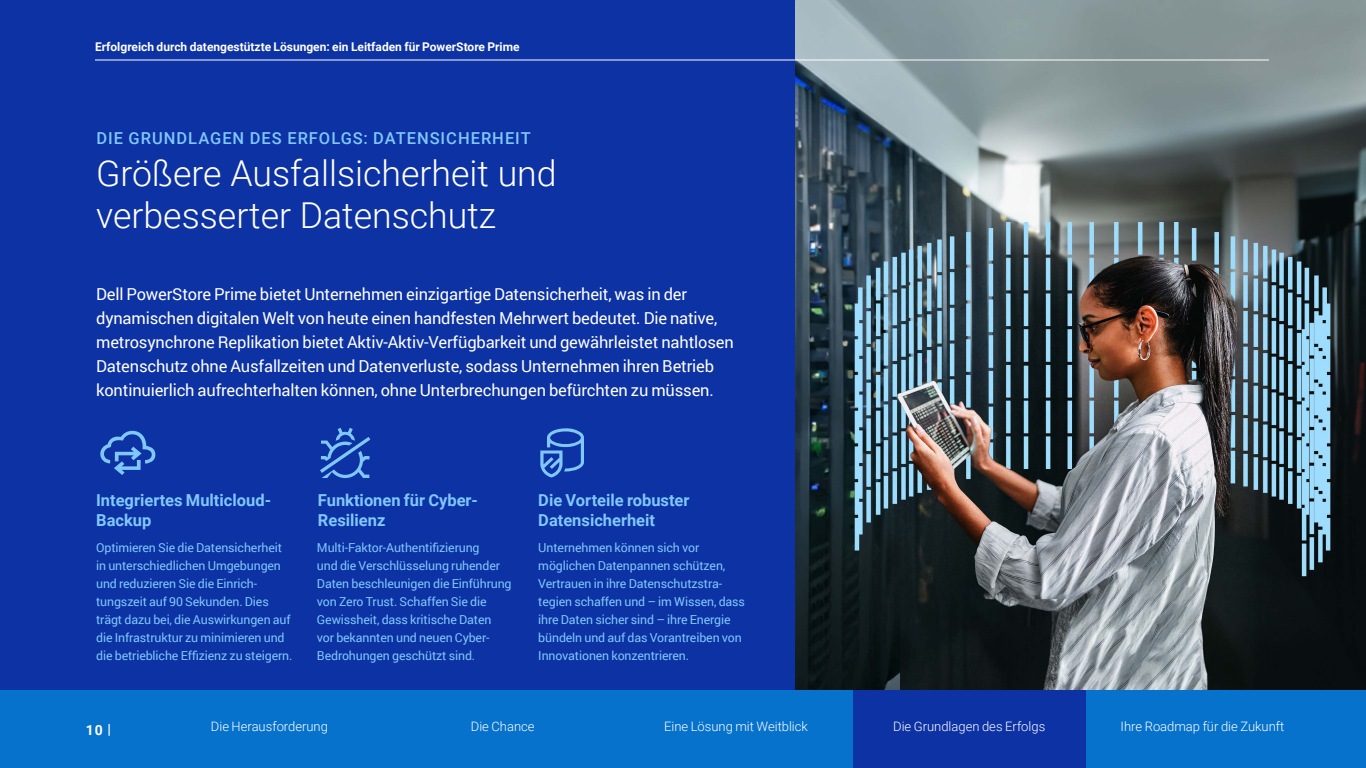
<style>
.page{position:relative;width:1366px;height:768px;background:#fff}
.page>*{position:absolute;margin:0;border:0;box-sizing:border-box;transform-origin:0 0}
.t1{font:300 35.7px/42px "Roboto";color:#fff}
.t2{font:16.5px/24px "Roboto";letter-spacing:-.01em;color:#fff}
.t3{font:700 16.5px/20px "Roboto";color:#80c7fb}
.t4{font:500 16.5px "Roboto";letter-spacing:.06em;color:#80c7fb}
.t5{font:700 14px "Roboto";color:#fff}
.t6{font:300 13px "Roboto";color:#fff}
.t7{font:12.4px/18px "Roboto";letter-spacing:-.01em;color:#80c7fb}
.t8{font:700 12px "Roboto";color:#fff}
</style>
<div class="page">
<div style="left:0;top:690px;width:1366px;height:78px;background:#0672cb"></div>
<div style="left:853px;top:690px;width:233px;height:78px;background:#0c32a4"></div>
<div style="left:0;top:0;width:795px;height:690px;background:#0c32a4"></div>
<img style="left:795px;top:0;width:571px;height:690px">
<hr style="left:95px;top:60px;width:1174px;height:1px;background:#fff">
<svg style="left:320px;top:428px;width:50px;height:50px"></svg>
<svg style="left:100px;top:431px;width:55px;height:44px"></svg>
<svg style="left:540px;top:428px;width:44px;height:50px"></svg>
<p class="t8" style="left:95px;top:39px;width:426px">Erfolgreich durch datengestützte Lösungen: ein Leitfaden für PowerStore Prime</p>
<h2 class="t4" style="left:96px;top:127px;width:436px">DIE GRUNDLAGEN DES ERFOLGS: DATENSICHERHEIT</h2>
<h1 class="t1" style="left:96px;top:151px;width:462px">Größere Ausfallsicherheit und verbesserter Datenschutz</h1>
<p class="t2" style="left:96px;top:282px;width:639px">Dell PowerStore Prime bietet Unternehmen einzigartige Datensicherheit, was in der dynamischen digitalen Welt von heute einen handfesten Mehrwert bedeutet. Die native, metrosynchrone Replikation bietet Aktiv-Aktiv-Verfügbarkeit und gewährleistet nahtlosen Datenschutz ohne Ausfallzeiten und Datenverluste, sodass Unternehmen ihren Betrieb kontinuierlich aufrechterhalten können, ohne Unterbrechungen befürchten zu müssen.</p>
<h2 class="t3" style="left:96px;top:490px;width:176px">Integriertes Multicloud-<br>Backup</h2>
<h2 class="t3" style="left:318px;top:490px;width:161px">Funktionen für Cyber-<br>Resilienz</h2>
<h2 class="t3" style="left:538px;top:490px;width:153px">Die Vorteile robuster<br>Datensicherheit</h2>
<p class="t7" style="left:96px;top:538px;width:198px">Optimieren Sie die Datensicherheit in unterschiedlichen Umgebungen und reduzieren Sie die Einrich&shy;tungszeit auf 90 Sekunden. Dies trägt dazu bei, die Auswirkungen auf die Infrastruktur zu minimieren und die betriebliche Effizienz zu steigern.</p>
<p class="t7" style="left:317px;top:538px;width:196px">Multi-Faktor-Authentifizierung<br>und die Verschlüsselung ruhender Daten beschleunigen die Einführung von Zero Trust. Schaffen Sie die Gewissheit, dass kritische Daten vor bekannten und neuen Cyber-Bedrohungen geschützt sind.</p>
<p class="t7" style="left:538px;top:538px;width:208px">Unternehmen können sich vor möglichen Datenpannen schützen, Vertrauen in ihre Datenschutzstra&shy;tegien schaffen und – im Wissen, dass ihre Daten sicher sind – ihre Energie bündeln und auf das Vorantreiben von Innovationen konzentrieren.</p>
<p class="t5" style="left:86px;top:720px;width:27px">10 |</p>
<p class="t6" style="left:211px;top:717px;width:119px">Die Herausforderung</p>
<p class="t6" style="left:471px;top:717px;width:65px">Die Chance</p>
<p class="t6" style="left:664px;top:717px;width:145px">Eine Lösung mit Weitblick</p>
<p class="t6" style="left:893px;top:717px;width:154px">Die Grundlagen des Erfolgs</p>
<p class="t6" style="left:1121px;top:717px;width:165px">Ihre Roadmap für die Zukunft</p>
</div>
